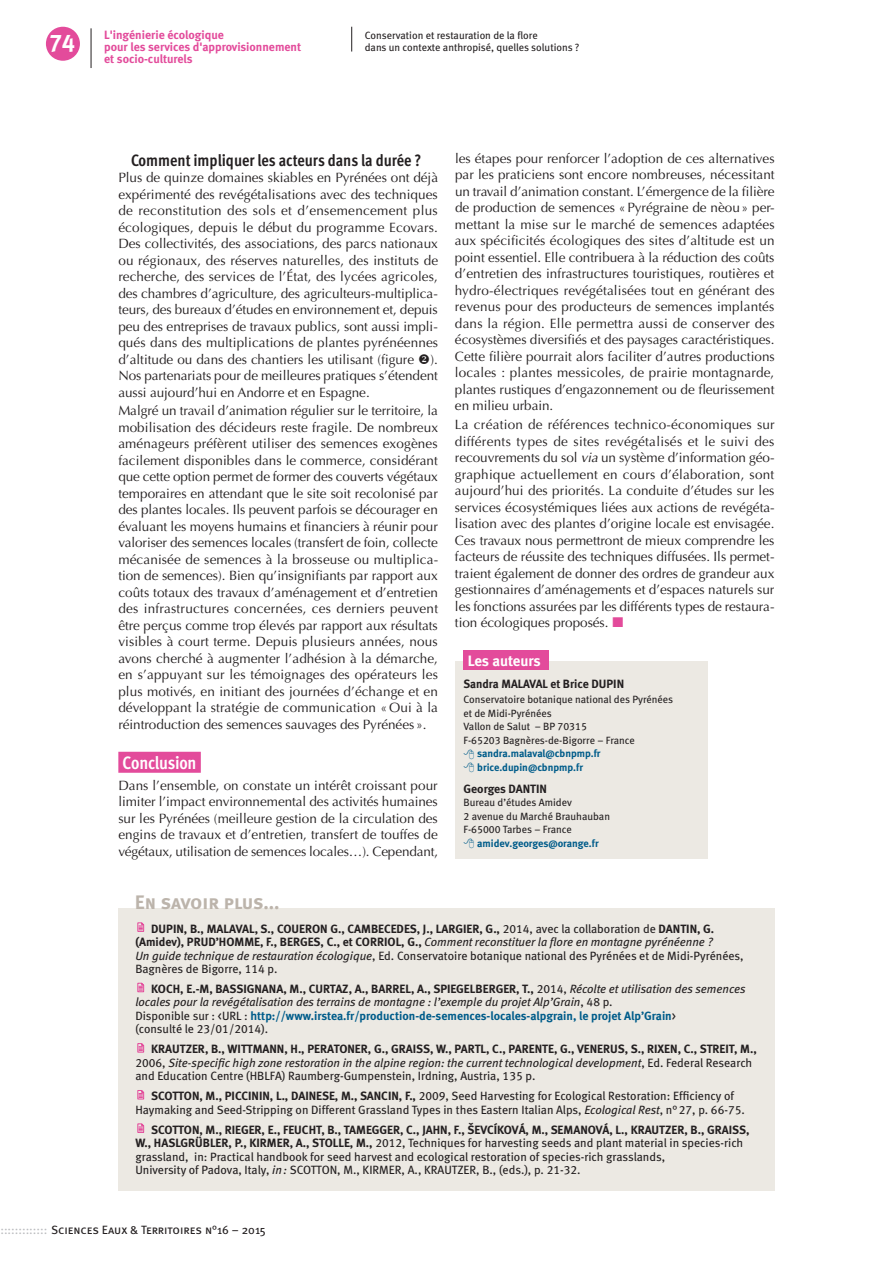
<style>
.page{position:relative;width:893px;height:1263px;background:#fff}
.page>*{position:absolute;margin:0;border:0;box-sizing:border-box;transform-origin:0 0}
.t1{font:24px "Meta Bold Caps Expert";color:#fff}
.t2{font:19.5px "Meta Bold LF Caps";letter-spacing:-.015em;color:#bcb4ab}
.t3{font:700 18px "Meta Cond OT";letter-spacing:-.015em;color:#fff}
.t4{font:700 16.5px "Meta Cond OT";color:#231f20}
.t5{font:15px "Meta Bold LF";letter-spacing:-.005em;color:#fff}
.t6{font:13.5px/16.5px "Optima";letter-spacing:-.005em;color:#231f20;text-align:justify}
.t7{font:12px/13.5px "Meta Book LF";color:#231f20}
.t8{font:12px "Meta Bold LF";color:#231f20}
.t9{font:italic 12px/13.5px "Meta Book LF";color:#231f20}
.t10{font:12px "Meta Bold LF";color:#005c8a}
.t11{font:700 12px/12px "Meta";color:#e34b9b}
.t12{font:12px "Meta Book Caps";letter-spacing:-.005em;color:#231f20}
.t13{font:10.5px/13.5px "Meta Book LF";color:#231f20}
.t14{font:10.5px/13.5px "Meta Bold LF";color:#005c8a}
.s1{font-style:italic}
.s2{font-family:"Meta Book LF"}
.s3{font-family:"Meta Bold LF";font-style:normal}
.s4{font-style:normal}
.s5{font-family:"Meta Book LF";font-style:italic}
.s6{font-family:"Meta Book LF";color:#231f20}
.s7{font-family:"Meta Bold LF"}
.s8{color:#bcbdc0}
</style>
<div class="page">
<div style="left:118px;top:752px;width:83px;height:21px;background:#e34b9b"></div>
<div style="left:455px;top:662px;width:252px;height:197px;background:#ece9e3"></div>
<div style="left:463px;top:650px;width:86px;height:19px;background:#e34b9b"></div>
<div style="left:118px;top:908px;width:657px;height:283px;background:#ece9e3"></div>
<svg style="left:137px;top:922px;width:7px;height:10px"></svg>
<svg style="left:137px;top:982px;width:7px;height:10px"></svg>
<svg style="left:137px;top:1043px;width:7px;height:9px"></svg>
<svg style="left:137px;top:1090px;width:7px;height:9px"></svg>
<svg style="left:137px;top:1123px;width:7px;height:10px"></svg>
<svg style="left:351px;top:27px;width:1px;height:25px"></svg>
<div style="left:46px;top:27px;width:34px;height:34px;background:#e34b9b;border-radius:50%"></div>
<hr style="left:91px;top:28px;width:1px;height:40px;background:#231f20">
<h1 class="t1" style="left:50px;top:28px;width:27px">74</h1>
<p class="t11" style="left:104px;top:29px;width:199px">L'ingénierie écologique<br>pour les services d'approvisionnement et socio-culturels</p>
<p class="t13" style="left:365px;top:29px;width:216px;line-height:12px">Conservation et restauration de la flore<br>dans un contexte anthropisé, quelles solutions ?</p>
<p class="t4" style="left:131px;top:149px;width:292px">Comment impliquer les acteurs dans la durée ?</p>
<p class="t6" style="left:118px;top:170px;width:321px">Plus de quinze domaines skiables en Pyrénées ont déjà expérimenté des revégétalisations avec des techniques de reconstitution des sols et d’ensemencement plus écologiques, depuis le début du programme Ecovars.<br>Des collectivités, des associations, des parcs nationaux ou régionaux, des réserves naturelles, des instituts de recherche, des services de l’État, des lycées agricoles, des chambres d’agriculture, des agriculteurs-multiplica&shy;teurs, des bureaux d’études en environnement et, depuis peu des entreprises de travaux publics, sont aussi impli&shy;qués dans des multiplications de plantes pyrénéennes d’altitude ou dans des chantiers les utilisant (figure ❖).<br>Nos partenariats pour de meilleures pratiques s’étendent aussi aujourd’hui en Andorre et en Espagne.</p>
<p class="t6" style="left:118px;top:403px;width:321px">Malgré un travail d’animation régulier sur le territoire, la mobilisation des décideurs reste fragile. De nombreux aménageurs préfèrent utiliser des semences exogènes facilement disponibles dans le commerce, considérant que cette option permet de former des couverts végétaux temporaires en attendant que le site soit recolonisé par des plantes locales. Ils peuvent parfois se décourager en évaluant les moyens humains et financiers à réunir pour valoriser des semences locales (transfert de foin, collecte mécanisée de semences à la brosseuse ou multiplica&shy;tion de semences). Bien qu’insignifiants par rapport aux coûts totaux des travaux d’aménagement et d’entretien des infrastructures concernées, ces derniers peuvent être perçus comme trop élevés par rapport aux résultats visibles à court terme. Depuis plusieurs années, nous avons cherché à augmenter l’adhésion à la démarche, en s’appuyant sur les témoignages des opérateurs les plus motivés, en initiant des journées d’échange et en développant la stratégie de communication « Oui à la réintroduction des semences sauvages des Pyrénées ».</p>
<h3 class="t3" style="left:123px;top:751px;width:75px">Conclusion</h3>
<p class="t6" style="left:118px;top:777px;width:321px">Dans l’ensemble, on constate un intérêt croissant pour limiter l’impact environnemental des activités humaines sur les Pyrénées (meilleure gestion de la circulation des engins de travaux et d’entretien, transfert de touffes de végétaux, utilisation de semences locales…). Cependant,</p>
<h2 class="t2" style="left:135px;top:890px;width:146px">En savoir plus...</h2>
<p class="t6" style="left:455px;top:150px;width:321px">les étapes pour renforcer l’adoption de ces alternatives par les praticiens sont encore nombreuses, nécessitant un travail d’animation constant. L’émergence de la filière de production de semences «Pyrégraine de nèou» per&shy;mettant la mise sur le marché de semences adaptées aux spécificités écologiques des sites d’altitude est un point essentiel. Elle contribuera à la réduction des coûts d’entretien des infrastructures touristiques, routières et hydro-électriques revégétalisées tout en générant des revenus pour des producteurs de semences implantés dans la région. Elle permettra aussi de conserver des écosystèmes diversifiés et des paysages caractéristiques.<br>Cette filière pourrait alors faciliter d’autres productions locales : plantes messicoles, de prairie montagnarde, plantes rustiques d’engazonnement ou de fleurissement en milieu urbain.</p>
<p class="t6" style="left:455px;top:416px;width:321px">La création de références technico-économiques sur différents types de sites revégétalisés et le suivi des recouvrements du sol <span class="s1">via</span> un système d’information géo&shy;graphique actuellement en cours d’élaboration, sont aujourd’hui des priorités. La conduite d’études sur les services écosystémiques liées aux actions de revégéta&shy;lisation avec des plantes d’origine locale est envisagée.<br>Ces travaux nous permettront de mieux comprendre les facteurs de réussite des techniques diffusées. Ils permet&shy;traient également de donner des ordres de grandeur aux gestionnaires d’aménagements et d’espaces naturels sur les fonctions assurées par les différents types de restaura&shy;tion écologiques proposés.</p>
<p class="t5" style="left:468px;top:651px;width:75px">Les auteurs</p>
<p class="t8" style="left:463px;top:676px;width:162px">Sandra MALAVAL et Brice DUPIN</p>
<p class="t13" style="left:463px;top:693px;width:211px">Conservatoire botanique national des Pyrénées et de Midi-Pyrénées<br>Vallon de Salut – BP 70315<br>F-65203 Bagnères-de-Bigorre – France</p>
<p class="t14" style="left:477px;top:747px;width:125px">sandra.malaval@cbnpmp.fr brice.dupin@cbnpmp.fr</p>
<p class="t8" style="left:463px;top:781px;width:85px">Georges DANTIN</p>
<p class="t13" style="left:463px;top:796px;width:148px">Bureau d’études Amidev<br>2 avenue du Marché Brauhauban<br>F-65000 Tarbes – France</p>
<p class="t14" style="left:477px;top:836px;width:123px">amidev.georges@orange.fr</p>
<p class="t8" style="left:151px;top:921px;width:565px">DUPIN, B., MALAVAL, S., COUERON G., CAMBECEDES, J., LARGIER, G., <span class="s2">2014, avec la collaboration de</span> DANTIN, G.</p>
<p class="t9" style="left:135px;top:935px;width:610px"><span class="s3">(Amidev), PRUD’HOMME, F., BERGES, C., et CORRIOL, G.,</span> Comment reconstituer la flore en montagne pyrénéenne ?<br>Un guide technique de restauration écologique<span class="s4">, Ed. Conservatoire botanique national des Pyrénées et de Midi-Pyrénées,<br>Bagnères de Bigorre, 114 p.</span></p>
<p class="t8" style="left:151px;top:982px;width:596px">KOCH, E.-M, BASSIGNANA, M., CURTAZ, A., BARREL, A., SPIEGELBERGER, T., <span class="s2">2014,</span> <span class="s5">Récolte et utilisation des semences</span></p>
<p class="t9" style="left:135px;top:995px;width:479px">locales pour la revégétalisation des terrains de montagne : l’exemple du projet Alp’Grain<span class="s4">, 48 p.</span></p>
<p class="t10" style="left:135px;top:1009px;width:542px"><span class="s6">Disponible sur : &lt;URL :</span> http://www.irstea.fr/production-de-semences-locales-alpgrain, le projet Alp’Grain<span class="s6">&gt;</span></p>
<p class="t7" style="left:135px;top:1022px;width:134px">(consulté le 23/01/2014).</p>
<p class="t8" style="left:151px;top:1042px;width:607px">KRAUTZER, B., WITTMANN, H., PERATONER, G., GRAISS, W., PARTL, C., PARENTE, G., VENERUS, S., RIXEN, C., STREIT, M.,</p>
<p class="t7" style="left:135px;top:1056px;width:618px">2006, <span class="s1">Site-specific high zone restoration in the alpine region: the current technological development</span>, Ed. Federal Research and Education Centre (HBLFA) Raumberg-Gumpenstein, Irdning, Austria, 135 p.</p>
<p class="t7" style="left:135px;top:1089px;width:611px;text-align:center"><span class="s7">SCOTTON, M., PICCININ, L., DAINESE, M., SANCIN, F.,</span> 2009, Seed Harvesting for Ecological Restoration: Efficiency of<br>Haymaking and Seed-Stripping on Different Grassland Types in thes Eastern Italian Alps, <span class="s1">Ecological Rest</span>, n°27, p. 66-75.</p>
<p class="t8" style="left:151px;top:1122px;width:600px">SCOTTON, M., RIEGER, E., FEUCHT, B., TAMEGGER, C., JAHN, F., ŠEVCÍKOVÁ, M., SEMANOVÁ, L., KRAUTZER, B., GRAISS,</p>
<p class="t7" style="left:135px;top:1136px;width:609px"><span class="s7">W., HASLGRÜBLER, P., KIRMER, A., STOLLE, M.,</span> 2012, Techniques for harvesting seeds and plant material in species-rich grassland, in: Practical handbook for seed harvest and ecological restoration of species-rich grasslands,<br>University of Padova, Italy, <span class="s1">in:</span> SCOTTON, M., KIRMER, A., KRAUTZER, B., (eds.), p. 21-32.</p>
<p class="t12" style="left:0;top:1223px;width:267px"><span class="s8">:::::::::::::</span> Sciences Eaux &amp; Territoires n°16 – 2015</p>
</div>
